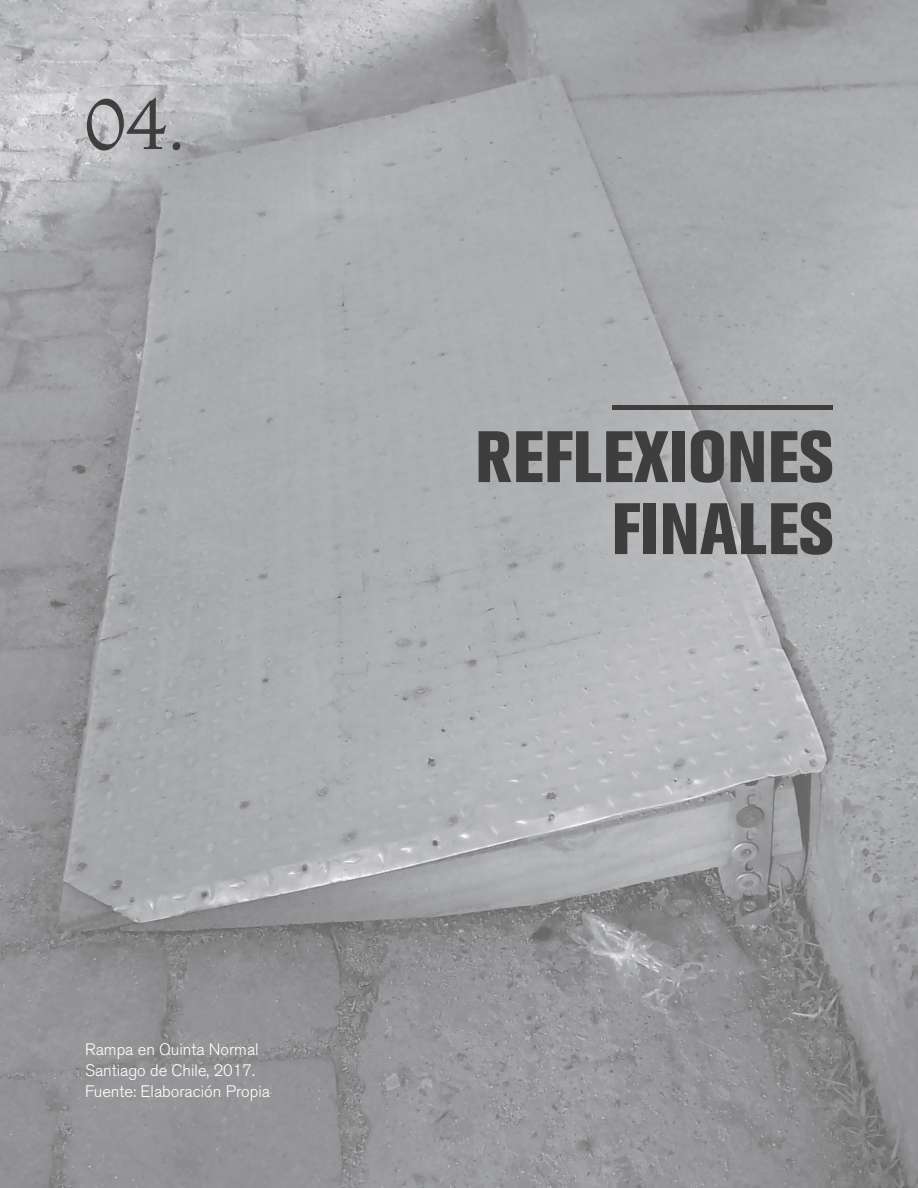
<style>
.page{position:relative;width:918px;height:1188px;background:#fff}
.page>*{position:absolute;margin:0;border:0;box-sizing:border-box;transform-origin:0 0}
.t1{font:800 condensed 72px/72px "Akzidenz Grotesk BQ";color:#3e3e3f;text-align:right}
.t2{font:72px "Montaga";color:#3e3e3f}
.t3{font:300 16.5px/21px "Akzidenz Grotesk BQ";color:#fff}
</style>
<div class="page">
<img style="left:0;top:0;width:918px;height:1188px">
<hr style="left:612px;top:406px;width:221px;height:4px;background:#3e3e3f">
<h1 class="t2" style="left:85px;top:79px;width:101px">04.</h1>
<p class="t3" style="left:85px;top:1039px;width:187px">Rampa en Quinta Normal<br>Santiago de Chile, 2017.<br>Fuente: Elaboración Propia</p>
<h1 class="t1" style="left:475px;top:421px;width:226px">REFLEXIONE</h1>
<h1 class="t1" style="left:611px;top:421px;width:223px">S<br>FINALES</h1>
</div>
